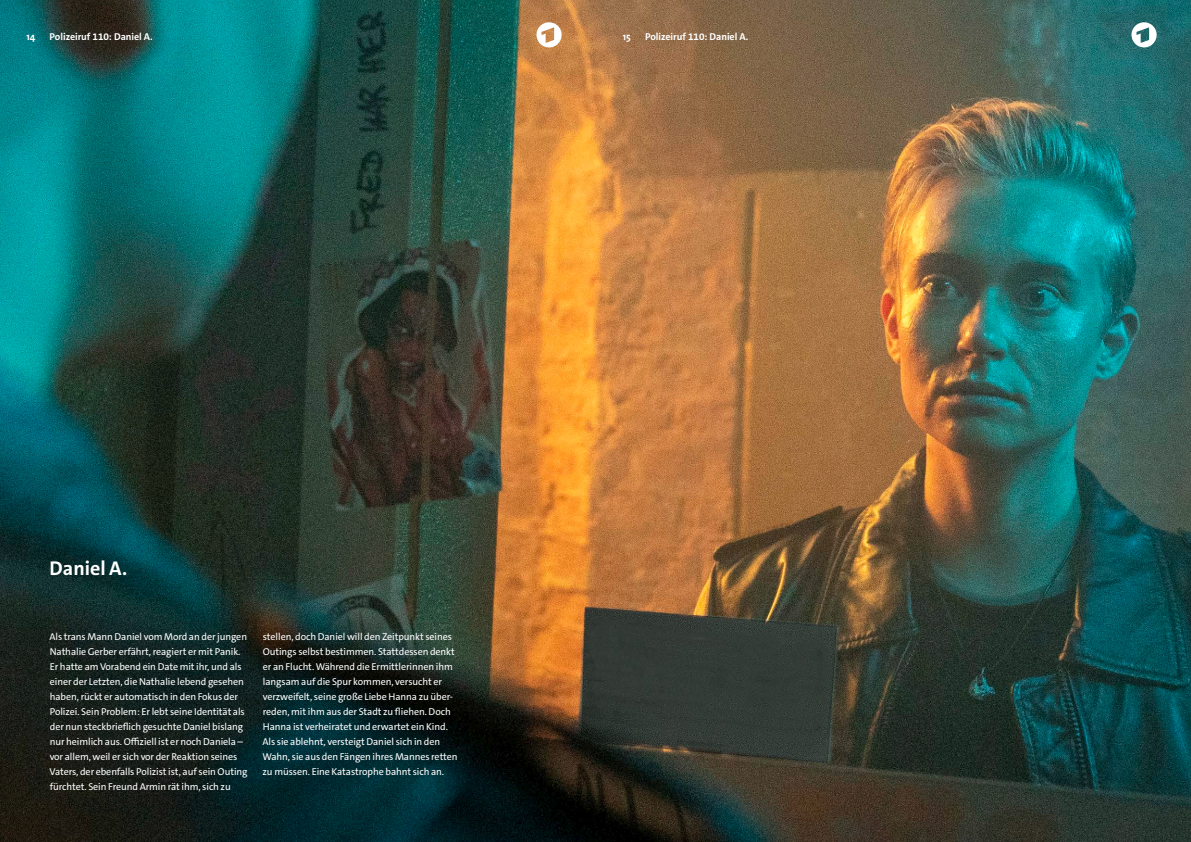
<style>
.page{position:relative;width:1191px;height:842px;background:#fff}
.page>*{position:absolute;margin:0;border:0;box-sizing:border-box;transform-origin:0 0}
.t1{font:700 20px "The Sans C5";color:#fff}
.t2{font:10px/15px "The Sans C5";letter-spacing:-.005em;color:#fff}
.t3{font:700 10px "The Sans C5";letter-spacing:-.005em;color:#fff}
</style>
<div class="page">
<img style="left:0;top:0;width:1191px;height:842px">
<svg style="left:1131px;top:22px;width:25px;height:25px"></svg>
<svg style="left:536px;top:22px;width:25px;height:25px"></svg>
<p class="t3" style="left:27px;top:30px;width:10px">14</p>
<p class="t3" style="left:50px;top:30px;width:105px">Polizeiruf 110: Daniel A.</p>
<p class="t3" style="left:623px;top:30px;width:9px">15</p>
<p class="t3" style="left:645px;top:30px;width:105px">Polizeiruf 110: Daniel A.</p>
<h1 class="t1" style="left:50px;top:555px;width:79px">Daniel A.</h1>
<p class="t2" style="left:49px;top:629px;width:200px">Als trans Mann Daniel vom Mord an der jungen Nathalie Gerber erfährt, reagiert er mit Panik.<br>Er hatte am Vorabend ein Date mit ihr, und als einer der Letzten, die Nathalie lebend gesehen haben, rückt er automatisch in den Fokus der Polizei. Sein Problem: Er lebt seine Identität als der nun steckbrieflich gesuchte Daniel bislang nur heimlich aus. Offiziell ist er noch Daniela – vor allem, weil er sich vor der Reaktion seines Vaters, der ebenfalls Polizist ist, auf sein Outing fürchtet. Sein Freund Armin rät ihm, sich zu</p>
<p class="t2" style="left:262px;top:629px;width:197px">stellen, doch Daniel will den Zeitpunkt seines Outings selbst bestimmen. Stattdessen denkt er an Flucht. Während die Ermittlerinnen ihm langsam auf die Spur kommen, versucht er verzweifelt, seine große Liebe Hanna zu über&shy;reden, mit ihm aus der Stadt zu fliehen. Doch Hanna ist verheiratet und erwartet ein Kind.<br>Als sie ablehnt, versteigt Daniel sich in den Wahn, sie aus den Fängen ihres Mannes retten zu müssen. Eine Katastrophe bahnt sich an.</p>
</div>
